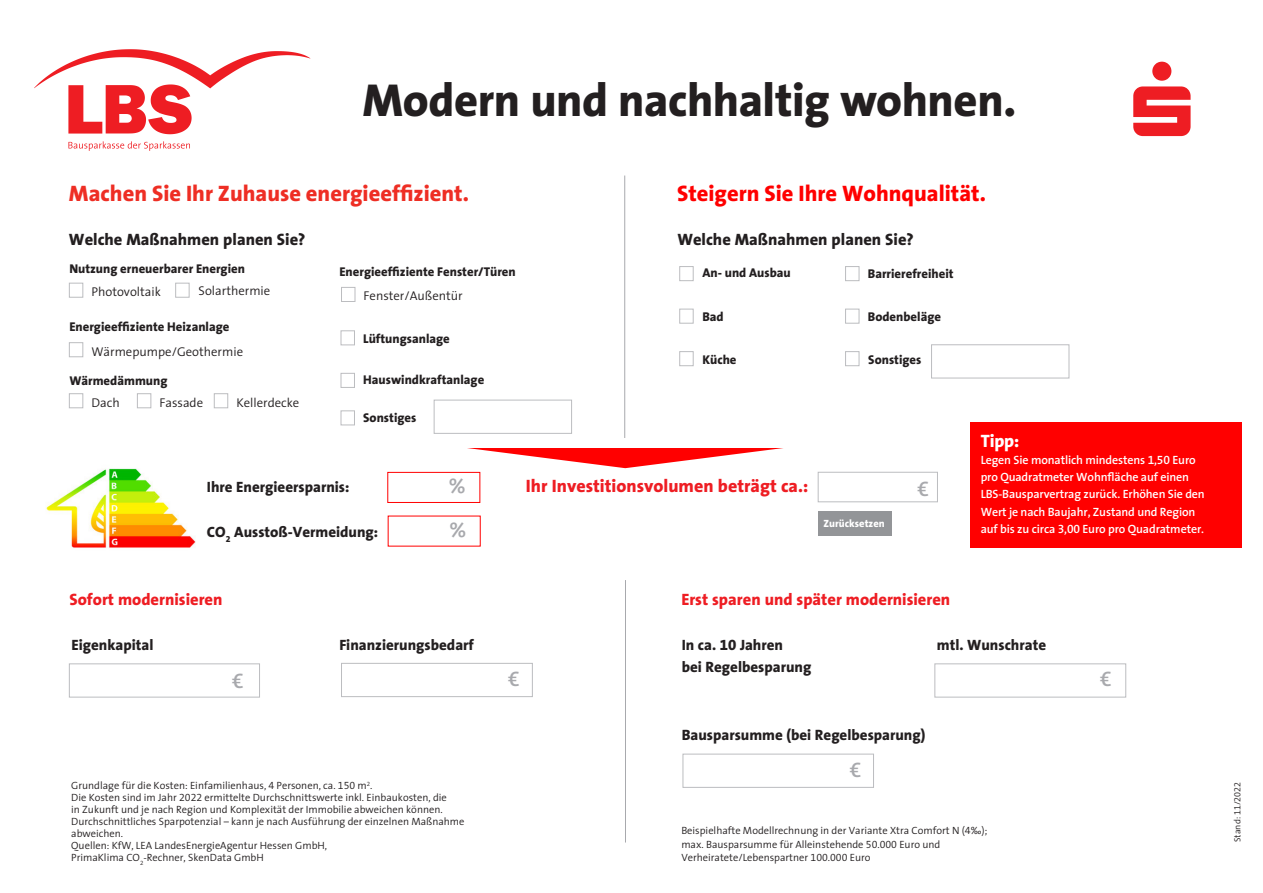
<style>
.page{position:relative;width:1263px;height:893px;background:#fff}
.page>*{position:absolute;margin:0;border:0;box-sizing:border-box;transform-origin:0 0}
.t1{font:800 46.5px "LBS Thesis";letter-spacing:-.01em;color:#231f20}
.t2{font:800 22.5px "LBS Thesis";color:#ee2e24}
.t3{font:800 22.5px "LBS Thesis";color:#f00}
.t4{font:600 21px "LBS Thesis";color:#a8a9ad}
.t5{font:800 18px "LBS Thesis";color:#ee1d23}
.t6{font:800 18px "LBS Thesis";color:#fff}
.t7{font:800 16.5px "LBS Thesis";color:#ee1d23}
.t8{font:800 16.5px "LBS Thesis";color:#231f20}
.t9{font:800 15px/22.5px "LBS Thesis";color:#231f20}
.t10{font:800 12.75px "LBS Thesis";color:#231f20}
.t11{font:300 12.75px "LBS Thesis";color:#231f20}
.t12{font:600 12px/17.2px "LBS Thesis";letter-spacing:-.01em;color:#fff}
.t13{font:300 10.5px/12px "LBS Thesis";color:#231f20}
.t14{font:800 10.5px "LBS Thesis";color:#fff}
.t15{font:300 9px "LBS Thesis";color:#231f20}
</style>
<div class="page">
<img style="left:46px;top:468px;width:150px;height:80px">
<svg style="left:1133px;top:62px;width:57px;height:74px"></svg>
<svg style="left:68px;top:141px;width:122px;height:10px"></svg>
<svg style="left:34px;top:49px;width:276px;height:85px"></svg>
<div style="left:818px;top:472px;width:120px;height:30px;border:1px solid #bcbdc0"></div>
<svg style="left:467px;top:448px;width:316px;height:20px"></svg>
<hr style="left:624px;top:176px;width:1px;height:262px;background:#a8a9ad">
<div style="left:679px;top:266px;width:14px;height:15px;border:1px solid #bcbdc0"></div>
<div style="left:679px;top:309px;width:14px;height:15px;border:1px solid #bcbdc0"></div>
<div style="left:679px;top:351px;width:14px;height:15px;border:1px solid #bcbdc0"></div>
<div style="left:845px;top:266px;width:14px;height:15px;border:1px solid #bcbdc0"></div>
<div style="left:845px;top:309px;width:14px;height:15px;border:1px solid #bcbdc0"></div>
<div style="left:341px;top:330px;width:14px;height:15px;border:1px solid #bcbdc0"></div>
<div style="left:341px;top:373px;width:14px;height:15px;border:1px solid #bcbdc0"></div>
<div style="left:69px;top:283px;width:14px;height:15px;border:1px solid #bcbdc0"></div>
<div style="left:175px;top:283px;width:15px;height:15px;border:1px solid #bcbdc0"></div>
<div style="left:69px;top:342px;width:14px;height:15px;border:1px solid #bcbdc0"></div>
<div style="left:69px;top:393px;width:14px;height:15px;border:1px solid #bcbdc0"></div>
<div style="left:214px;top:393px;width:14px;height:15px;border:1px solid #bcbdc0"></div>
<div style="left:137px;top:393px;width:14px;height:15px;border:1px solid #bcbdc0"></div>
<div style="left:341px;top:287px;width:14px;height:15px;border:1px solid #bcbdc0"></div>
<div style="left:341px;top:410px;width:14px;height:15px;border:1px solid #bcbdc0"></div>
<div style="left:434px;top:400px;width:138px;height:34px;border:1px solid #bcbdc0"></div>
<div style="left:845px;top:351px;width:14px;height:15px;border:1px solid #bcbdc0"></div>
<div style="left:934px;top:663px;width:192px;height:34px;border:1px solid #bcbdc0"></div>
<div style="left:818px;top:511px;width:74px;height:25px;background:#939598"></div>
<div style="left:69px;top:663px;width:191px;height:34px;border:1px solid #bcbdc0"></div>
<div style="left:341px;top:663px;width:192px;height:34px;border:1px solid #bcbdc0"></div>
<div style="left:387px;top:472px;width:93px;height:31px;border:1px solid #f00"></div>
<hr style="left:625px;top:580px;width:1px;height:262px;background:#a8a9ad">
<div style="left:682px;top:754px;width:192px;height:34px;border:1px solid #bcbdc0"></div>
<div style="left:931px;top:344px;width:138px;height:34px;border:1px solid #bcbdc0"></div>
<div style="left:970px;top:422px;width:271px;height:125px;background:#f00"></div>
<h1 class="t1" style="left:362px;top:61px;width:655px">Modern und nachhaltig wohnen.</h1>
<h2 class="t2" style="left:69px;top:175px;width:401px">Machen Sie Ihr Zuhause energieeffizient.</h2>
<h3 class="t8" style="left:69px;top:225px;width:238px">Welche Maßnahmen planen Sie?</h3>
<p class="t10" style="left:69px;top:258px;width:177px">Nutzung erneuerbarer Energien</p>
<p class="t11" style="left:91px;top:281px;width:71px">Photovoltaik</p>
<p class="t11" style="left:199px;top:280px;width:73px">Solarthermie</p>
<p class="t10" style="left:69px;top:316px;width:162px">Energieeffiziente Heizanlage</p>
<p class="t11" style="left:91px;top:341px;width:153px">Wärmepumpe/Geothermie</p>
<p class="t11" style="left:91px;top:392px;width:30px">Dach</p>
<p class="t11" style="left:159px;top:392px;width:45px">Fassade</p>
<p class="t11" style="left:236px;top:392px;width:65px">Kellerdecke</p>
<p class="t10" style="left:69px;top:369px;width:100px">Wärmedämmung</p>
<p class="t10" style="left:339px;top:261px;width:178px">Energieeffiziente Fenster/Türen</p>
<p class="t11" style="left:364px;top:285px;width:101px">Fenster/Außentür</p>
<p class="t10" style="left:363px;top:328px;width:88px">Lüftungsanlage</p>
<p class="t10" style="left:363px;top:369px;width:123px">Hauswindkraftanlage</p>
<p class="t10" style="left:363px;top:407px;width:55px">Sonstiges</p>
<h3 class="t9" style="left:207px;top:475px;width:144px">Ihre Energieersparnis:</h3>
<h3 class="t9" style="left:207px;top:520px;width:173px">CO<sub>2</sub> Ausstoß-Vermeidung:</h3>
<h3 class="t4" style="left:449px;top:469px;width:18px">%</h3>
<h3 class="t4" style="left:449px;top:512px;width:18px">%</h3>
<h2 class="t3" style="left:677px;top:175px;width:310px">Steigern Sie Ihre Wohnqualität.</h2>
<h3 class="t8" style="left:677px;top:225px;width:238px">Welche Maßnahmen planen Sie?</h3>
<p class="t10" style="left:868px;top:263px;width:87px">Barrierefreiheit</p>
<p class="t10" style="left:868px;top:306px;width:75px">Bodenbeläge</p>
<p class="t10" style="left:702px;top:262px;width:90px">An- und Ausbau</p>
<p class="t10" style="left:702px;top:306px;width:23px">Bad</p>
<p class="t10" style="left:702px;top:349px;width:36px">Küche</p>
<p class="t10" style="left:868px;top:349px;width:55px">Sonstiges</p>
<h3 class="t5" style="left:526px;top:471px;width:284px">Ihr Investitionsvolumen beträgt ca.:</h3>
<p class="t14" style="left:823px;top:515px;width:63px">Zurücksetzen</p>
<h3 class="t4" style="left:917px;top:471px;width:13px">¤</h3>
<h3 class="t6" style="left:981px;top:425px;width:40px">Tipp:</h3>
<p class="t12" style="left:981px;top:451px;width:226px">Legen Sie monatlich mindestens 1,50 Euro pro Quadratmeter Wohnfläche auf einen LBS-Bausparvertrag zurück. Erhöhen Sie den Wert je nach Baujahr, Zustand und Region auf bis zu circa 3,00 Euro pro Quadratmeter.</p>
<h3 class="t7" style="left:69px;top:585px;width:155px">Sofort modernisieren</h3>
<h3 class="t7" style="left:681px;top:585px;width:270px">Erst sparen und später modernisieren</h3>
<h3 class="t9" style="left:71px;top:633px;width:84px">Eigenkapital</h3>
<h3 class="t9" style="left:339px;top:633px;width:136px">Finanzierungsbedarf</h3>
<h3 class="t4" style="left:232px;top:664px;width:13px">¤</h3>
<h3 class="t4" style="left:508px;top:661px;width:13px">¤</h3>
<h3 class="t9" style="left:682px;top:633px;width:131px">In ca. 10 Jahren<br>bei Regelbesparung</h3>
<h3 class="t9" style="left:937px;top:633px;width:111px">mtl. Wunschrate</h3>
<h3 class="t4" style="left:1100px;top:661px;width:13px">¤</h3>
<h3 class="t9" style="left:682px;top:723px;width:245px">Bausparsumme (bei Regelbesparung)</h3>
<h3 class="t4" style="left:850px;top:752px;width:13px">¤</h3>
<p class="t13" style="left:71px;top:780px;width:395px">Grundlage für die Kosten: Einfamilienhaus, 4 Personen, ca. 150 m<sup>2</sup>.<br>Die Kosten sind im Jahr 2022 ermittelte Durchschnittswerte inkl. Einbaukosten, die<br>in Zukunft und je nach Region und Komplexität der Immobilie abweichen können.<br>Durchschnittliches Sparpotenzial – kann je nach Ausführung der einzelnen Maßnahme abweichen.<br>Quellen: KfW, LEA LandesEnergieAgentur Hessen GmbH,<br>PrimaKlima CO<sub>2</sub>-Rechner, SkenData GmbH</p>
<p class="t13" style="left:681px;top:824px;width:307px;line-height:13.5px">Beispielhafte Modellrechnung in der Variante Xtra Comfort N (4‰); max. Bausparsumme für Alleinstehende 50.000 Euro und<br>Verheiratete/Lebenspartner 100.000 Euro</p>
<p class="t15" style="left:1230px;top:842px;width:62px;rotate:-90deg">Stand: 11/2022</p>
</div>
